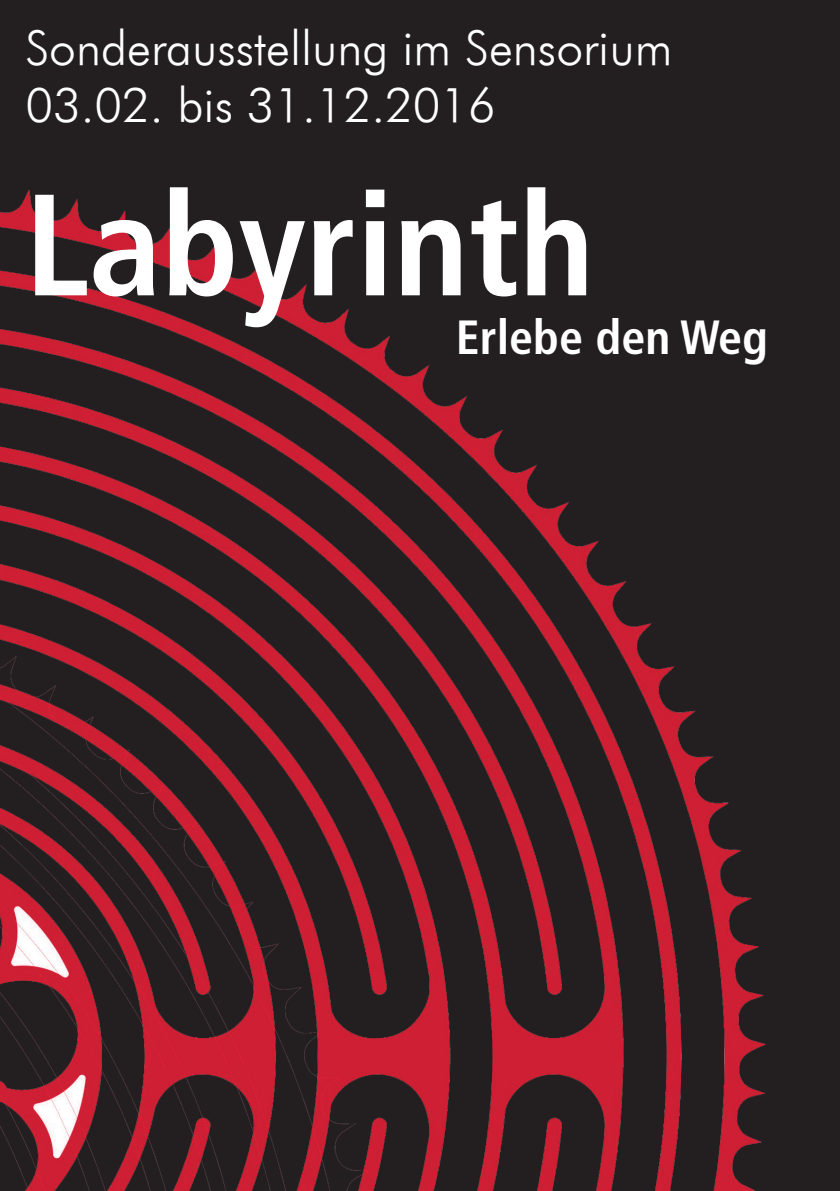
<style>
.page{position:relative;width:840px;height:1191px;background:#fff}
.page>*{position:absolute;margin:0;border:0;box-sizing:border-box;transform-origin:0 0}
.t1{font:700 condensed 144px "Frutiger";color:#fff}
.t2{font:300 48px/57.6px "Futura BT";color:#fff}
.t3{font:700 condensed 48px "Frutiger";color:#fff}
</style>
<div class="page">
<img style="left:0;top:0;width:839px;height:1191px">
<p class="t2" style="left:25px;top:19px;width:648px">Sonderausstellung im Sensorium<br>03.02. bis 31.12.2016</p>
<h1 class="t1" style="left:25px;top:160px;width:570px">Labyrinth</h1>
<p class="t3" style="left:455px;top:308px;width:313px">Erlebe den Weg</p>
</div>
